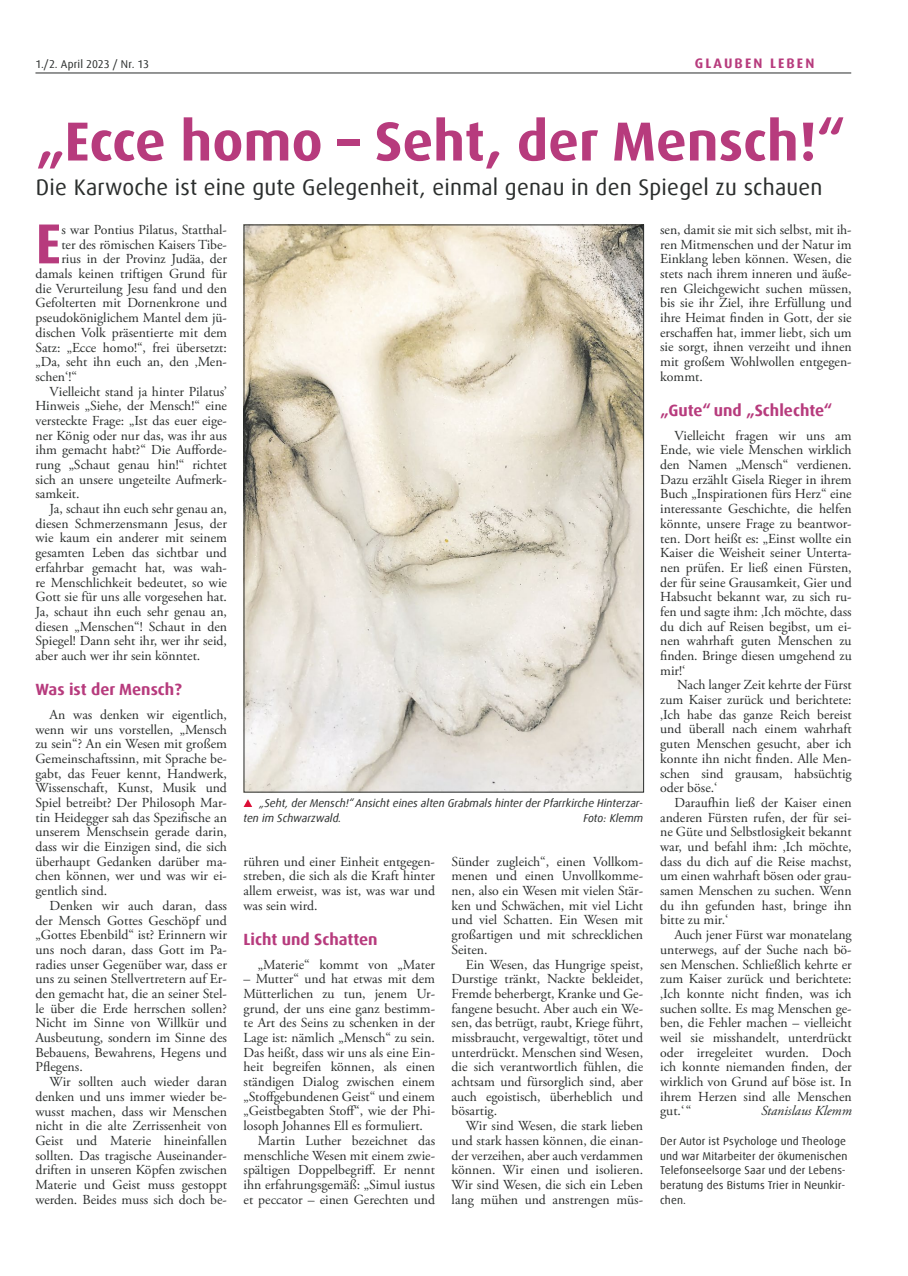
<style>
.page{position:relative;width:908px;height:1276px;background:#fff}
.page>*{position:absolute;margin:0;border:0;box-sizing:border-box;transform-origin:0 0}
.t1{font:700 56.5px "Dax Offc Pro";color:#b73b7d}
.t2{font:700 55px "Dax Offc Pro";color:#b73b7d}
.t3{font:22.5px "Dax Offc Pro";letter-spacing:.01em;color:#2a2d2c}
.t4{font:700 16.25px "Dax Offc Pro";color:#b73b7d}
.t5{font:13.75px/14.6px "Adobe Garamond Pro";color:#2a2d2c;text-align:justify}
.t6{font:italic 13.75px "Adobe Garamond Pro";color:#2a2d2c}
.t7{font:700 13.75px "Dax Offc Pro";letter-spacing:.15em;color:#b73b7d}
.t8{font:11.25px/14.8px "Dax Offc Pro";letter-spacing:.01em;color:#2a2d2c}
.t9{font:italic 11.25px/14.8px "Dax Offc Pro";color:#2a2d2c}
</style>
<div class="page">
<hr style="left:35px;top:73px;width:815px;height:1px;background:#2a2d2c">
<img style="left:246px;top:227px;width:395px;height:563px">
<svg style="left:243px;top:799px;width:9px;height:8px"></svg>
<p class="t8" style="left:35px;top:56px;width:115px">1./2. April 2023 / Nr. 13</p>
<p class="t7" style="left:694px;top:54px;width:121px">GLAUBEN LEBEN</p>
<h2 class="t2" style="left:36px;top:106px;width:810px">„Ecce homo – Seht, der Mensch!“</h2>
<h3 class="t3" style="left:36px;top:173px;width:787px">Die Karwoche ist eine gute Gelegenheit, einmal genau in den Spiegel zu schauen</h3>
<h1 class="t1" style="left:35px;top:207px;width:27px">E</h1>
<p class="t5" style="left:61px;top:223px;width:167px">s war Pontius Pilatus, Statthal-</p>
<p class="t5" style="left:61px;top:237px;width:167px">ter des römischen Kaisers Tibe-</p>
<p class="t5" style="left:61px;top:252px;width:167px">rius in der Provinz Judäa, der</p>
<p class="t5" style="left:35px;top:267px;width:193px">damals keinen triftigen Grund für</p>
<p class="t5" style="left:35px;top:281px;width:193px">die Verurteilung Jesu fand und den</p>
<p class="t5" style="left:35px;top:296px;width:193px">Gefolterten mit Dornenkrone und</p>
<p class="t5" style="left:35px;top:311px;width:193px">pseudoköniglichem Mantel dem jü-</p>
<p class="t5" style="left:35px;top:326px;width:193px">dischen Volk präsentierte mit dem</p>
<p class="t5" style="left:35px;top:340px;width:193px">Satz: „Ecce homo!“, frei übersetzt:</p>
<p class="t5" style="left:35px;top:355px;width:193px">„Da, seht ihn euch an, den ‚Men-</p>
<p class="t5" style="left:35px;top:370px;width:43px">schen‘!“</p>
<p class="t5" style="left:50px;top:384px;width:179px">Vielleicht stand ja hinter Pilatus’</p>
<p class="t5" style="left:35px;top:399px;width:193px">Hinweis „Siehe, der Mensch!“ eine</p>
<p class="t5" style="left:35px;top:414px;width:193px">versteckte Frage: „Ist das euer eige-</p>
<p class="t5" style="left:35px;top:428px;width:193px">ner König oder nur das, was ihr aus</p>
<p class="t5" style="left:35px;top:443px;width:193px">ihm gemacht habt?“ Die Aufforde-</p>
<p class="t5" style="left:35px;top:458px;width:193px">rung „Schaut genau hin!“ richtet</p>
<p class="t5" style="left:35px;top:472px;width:193px">sich an unsere ungeteilte Aufmerk-</p>
<p class="t5" style="left:35px;top:487px;width:46px">samkeit.</p>
<p class="t5" style="left:50px;top:502px;width:179px">Ja, schaut ihn euch sehr genau an,</p>
<p class="t5" style="left:35px;top:516px;width:193px">diesen Schmerzensmann Jesus, der</p>
<p class="t5" style="left:35px;top:531px;width:193px">wie kaum ein anderer mit seinem</p>
<p class="t5" style="left:35px;top:546px;width:193px">gesamten Leben das sichtbar und</p>
<p class="t5" style="left:35px;top:560px;width:193px">erfahrbar gemacht hat, was wah-</p>
<p class="t5" style="left:35px;top:575px;width:193px">re Menschlichkeit bedeutet, so wie</p>
<p class="t5" style="left:35px;top:590px;width:193px">Gott sie für uns alle vorgesehen hat.</p>
<p class="t5" style="left:35px;top:605px;width:193px">Ja, schaut ihn euch sehr genau an,</p>
<p class="t5" style="left:35px;top:619px;width:193px">diesen „Menschen“! Schaut in den</p>
<p class="t5" style="left:35px;top:634px;width:193px">Spiegel! Dann seht ihr, wer ihr seid,</p>
<p class="t5" style="left:35px;top:649px;width:166px">aber auch wer ihr sein könntet.</p>
<p class="t4" style="left:35px;top:678px;width:148px">Was ist der Mensch?</p>
<p class="t5" style="left:35px;top:707px;width:193px;text-indent:14px">An was denken wir eigentlich, wenn wir uns vorstellen, „Mensch zu sein“? An ein Wesen mit großem Gemeinschaftssinn, mit Sprache be&shy;gabt, das Feuer kennt, Handwerk, Wissenschaft, Kunst, Musik und Spiel betreibt? Der Philosoph Mar&shy;tin Heidegger sah das Spezifische an unserem Menschsein gerade darin, dass wir die Einzigen sind, die sich überhaupt Gedanken darüber ma&shy;chen können, wer und was wir ei&shy;gentlich sind.</p>
<p class="t5" style="left:35px;top:898px;width:193px;text-indent:14px">Denken wir auch daran, dass der Mensch Gottes Geschöpf und „Gottes Ebenbild“ ist? Erinnern wir uns noch daran, dass Gott im Pa&shy;radies unser Gegenüber war, dass er uns zu seinen Stellvertretern auf Er&shy;den gemacht hat, die an seiner Stel&shy;le über die Erde herrschen sollen?<br>Nicht im Sinne von Willkür und Ausbeutung, sondern im Sinne des Bebauens, Bewahrens, Hegens und Pflegens.</p>
<p class="t5" style="left:35px;top:1075px;width:193px;text-indent:14px">Wir sollten auch wieder daran denken und uns immer wieder be&shy;wusst machen, dass wir Menschen nicht in die alte Zerrissenheit von Geist und Materie hineinfallen sollten. Das tragische Auseinander&shy;driften in unseren Köpfen zwischen Materie und Geist muss gestoppt werden. Beides muss sich doch be-</p>
<p class="t9" style="left:243px;top:796px;width:401px;text-indent:16px">„Seht, der Mensch!“ Ansicht eines alten Grabmals hinter der Pfarrkirche Hinterzar&shy;ten im Schwarzwald.</p>
<p class="t9" style="left:583px;top:810px;width:61px">Foto: Klemm</p>
<p class="t5" style="left:243px;top:854px;width:193px">rühren und einer Einheit entgegen&shy;streben, die sich als die Kraft hinter allem erweist, was ist, was war und was sein wird.</p>
<p class="t4" style="left:243px;top:928px;width:135px">Licht und Schatten</p>
<p class="t5" style="left:257px;top:957px;width:179px">„Materie“ kommt von „Mater</p>
<p class="t5" style="left:243px;top:972px;width:193px">– Mutter“ und hat etwas mit dem</p>
<p class="t5" style="left:243px;top:986px;width:193px">Mütterlichen zu tun, jenem Ur-</p>
<p class="t5" style="left:243px;top:1001px;width:193px">grund, der uns eine ganz bestimm-</p>
<p class="t5" style="left:243px;top:1016px;width:193px">te Art des Seins zu schenken in der</p>
<p class="t5" style="left:243px;top:1031px;width:193px">Lage ist: nämlich „Mensch“ zu sein.</p>
<p class="t5" style="left:243px;top:1045px;width:193px">Das heißt, dass wir uns als eine Ein-</p>
<p class="t5" style="left:243px;top:1060px;width:193px">heit begreifen können, als einen</p>
<p class="t5" style="left:243px;top:1075px;width:193px">ständigen Dialog zwischen einem</p>
<p class="t5" style="left:243px;top:1089px;width:193px">„Stoffgebundenen Geist“ und einem</p>
<p class="t5" style="left:243px;top:1104px;width:193px">„Geistbegabten Stoff“, wie der Phi-</p>
<p class="t5" style="left:243px;top:1119px;width:181px">losoph Johannes Ell es formuliert.</p>
<p class="t5" style="left:257px;top:1133px;width:179px">Martin Luther bezeichnet das</p>
<p class="t5" style="left:243px;top:1148px;width:193px">menschliche Wesen mit einem zwie-</p>
<p class="t5" style="left:243px;top:1163px;width:193px">spältigen Doppelbegriff. Er nennt</p>
<p class="t5" style="left:243px;top:1177px;width:193px">ihn erfahrungsgemäß: „Simul iustus</p>
<p class="t5" style="left:243px;top:1192px;width:193px">et peccator – einen Gerechten und</p>
<p class="t5" style="left:451px;top:854px;width:193px">Sünder zugleich“, einen Vollkom&shy;menen und einen Unvollkomme&shy;nen, also ein Wesen mit vielen Stär&shy;ken und Schwächen, mit viel Licht und viel Schatten. Ein Wesen mit großartigen und mit schrecklichen Seiten.</p>
<p class="t5" style="left:451px;top:957px;width:193px;text-indent:14px">Ein Wesen, das Hungrige speist, Durstige tränkt, Nackte bekleidet, Fremde beherbergt, Kranke und Ge&shy;fangene besucht. Aber auch ein We&shy;sen, das betrügt, raubt, Kriege führt, missbraucht, vergewaltigt, tötet und unterdrückt. Menschen sind Wesen, die sich verantwortlich fühlen, die achtsam und fürsorglich sind, aber auch egoistisch, überheblich und bösartig.</p>
<p class="t5" style="left:451px;top:1119px;width:193px;text-indent:14px">Wir sind Wesen, die stark lieben und stark hassen können, die einan&shy;der verzeihen, aber auch verdammen können. Wir einen und isolieren.<br>Wir sind Wesen, die sich ein Leben lang mühen und anstrengen müs-</p>
<p class="t5" style="left:660px;top:223px;width:193px">sen, damit sie mit sich selbst, mit ih&shy;ren Mitmenschen und der Natur im Einklang leben können. Wesen, die stets nach ihrem inneren und äuße&shy;ren Gleichgewicht suchen müssen, bis sie ihr Ziel, ihre Erfüllung und ihre Heimat finden in Gott, der sie erschaffen hat, immer liebt, sich um sie sorgt, ihnen verzeiht und ihnen mit großem Wohlwollen entgegen&shy;kommt.</p>
<p class="t4" style="left:660px;top:399px;width:174px">„Gute“ und „Schlechte“</p>
<p class="t5" style="left:660px;top:428px;width:193px;text-indent:14px">Vielleicht fragen wir uns am Ende, wie viele Menschen wirklich den Namen „Mensch“ verdienen.<br>Dazu erzählt Gisela Rieger in ihrem Buch „Inspirationen fürs Herz“ eine interessante Geschichte, die helfen könnte, unsere Frage zu beantwor&shy;ten. Dort heißt es: „Einst wollte ein Kaiser die Weisheit seiner Unterta&shy;nen prüfen. Er ließ einen Fürsten, der für seine Grausamkeit, Gier und Habsucht bekannt war, zu sich ru&shy;fen und sagte ihm: ‚Ich möchte, dass du dich auf Reisen begibst, um ei&shy;nen wahrhaft guten Menschen zu finden. Bringe diesen umgehend zu mir!‘</p>
<p class="t5" style="left:660px;top:678px;width:193px;text-indent:17px">Nach langer Zeit kehrte der Fürst zum Kaiser zurück und berichtete: ‚Ich habe das ganze Reich bereist und überall nach einem wahrhaft guten Menschen gesucht, aber ich konnte ihn nicht finden. Alle Men&shy;schen sind grausam, habsüchtig oder böse.‘</p>
<p class="t5" style="left:660px;top:795px;width:193px;text-indent:14px">Daraufhin ließ der Kaiser einen anderen Fürsten rufen, der für sei&shy;ne Güte und Selbstlosigkeit bekannt war, und befahl ihm: ‚Ich möchte, dass du dich auf die Reise machst, um einen wahrhaft bösen oder grau&shy;samen Menschen zu suchen. Wenn du ihn gefunden hast, bringe ihn bitte zu mir.‘</p>
<p class="t5" style="left:660px;top:928px;width:193px;text-indent:14px">Auch jener Fürst war monatelang unterwegs, auf der Suche nach bö&shy;sen Menschen. Schließlich kehrte er zum Kaiser zurück und berichtete: ‚Ich konnte nicht finden, was ich suchen sollte. Es mag Menschen ge&shy;ben, die Fehler machen – vielleicht weil sie misshandelt, unterdrückt oder irregeleitet wurden. Doch ich konnte niemanden finden, der wirklich von Grund auf böse ist. In ihrem Herzen sind alle Menschen gut.‘ “</p>
<p class="t6" style="left:760px;top:1102px;width:92px">Stanislaus Klemm</p>
<p class="t8" style="left:660px;top:1133px;width:188px">Der Autor ist Psychologe und Theologe und war Mitarbeiter der ökumenischen<br>Telefonseelsorge Saar und der Lebens&shy;beratung des Bistums Trier in Neunkir&shy;chen.</p>
</div>
